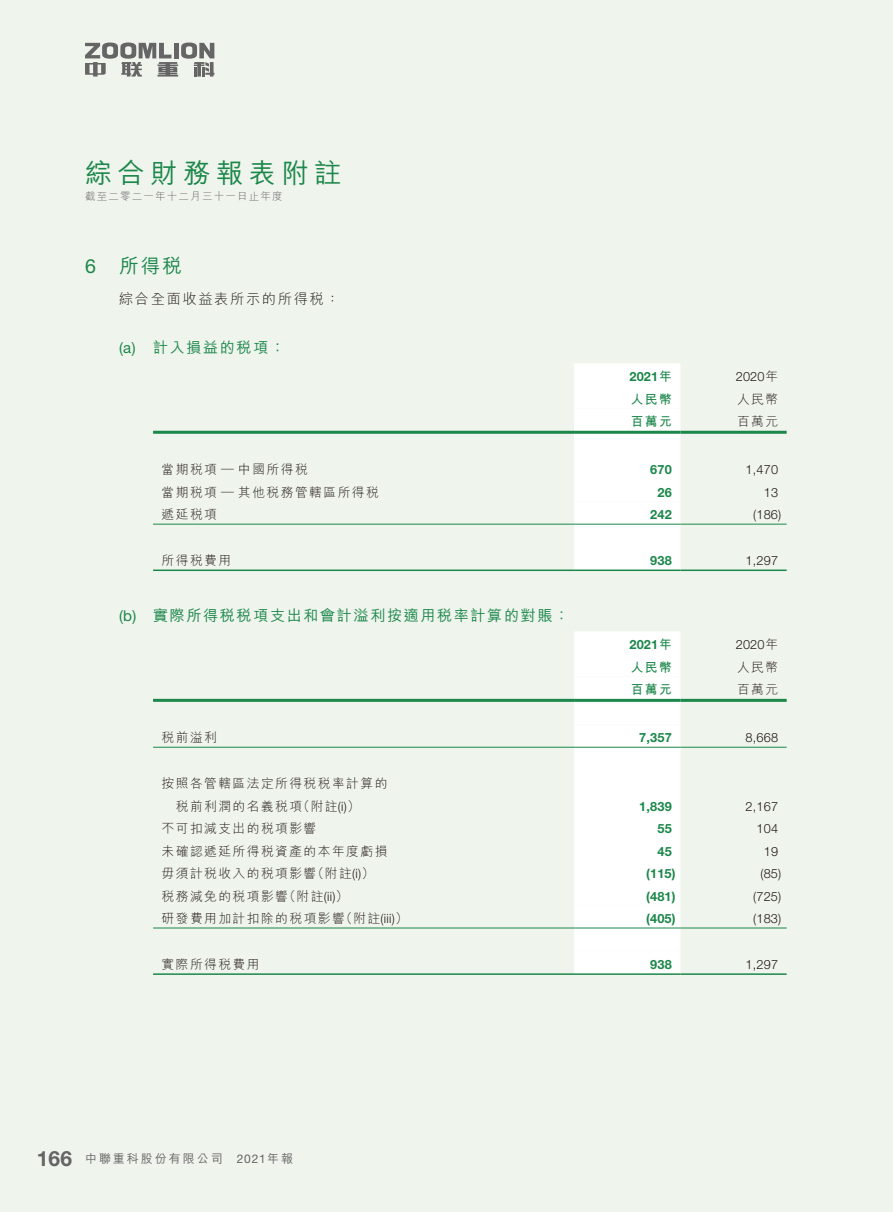
<style>
.page{position:relative;width:893px;height:1212px;background:#eff4ed}
.page>*{position:absolute;margin:0;border:0;box-sizing:border-box;transform-origin:0 0}
.t1{font:500 27px "M Hei HK";letter-spacing:.215em;color:#1b874a}
.t2{font:500 19.5px "M Hei HK";color:#1b874a}
.t3{font:500 15px "M Hei HK";letter-spacing:.115em;color:#1b874a}
.t4{font:300 14.25px "M Hei HK";letter-spacing:.115em;color:#231916}
.t5{font:300 12.75px/22.5px "M Hei HK";letter-spacing:.115em;color:#231916}
.t6{font:300 12.75px "Helvetica Neue";letter-spacing:.015em;color:#231916}
.t7{font:700 12.75px "Helvetica Neue";letter-spacing:.015em;color:#1b874a}
.t8{font:700 12.75px "M Hei HK";letter-spacing:.115em;color:#1b874a}
.t9{font:500 12px "M Hei HK";letter-spacing:.165em;color:#666565}
.t10{font:300 10.5px "M Hei HK";letter-spacing:.115em;color:#666565}
.s1{font-family:"Helvetica Neue";font-weight:400}
.s2{font-family:"M Hei HK"}
.s3{font-family:"Helvetica Neue"}
.s4{font-family:"Helvetica Neue";font-weight:700;font-size:21px}
</style>
<div class="page">
<svg style="left:85px;top:43px;width:129px;height:34px"></svg>
<div style="left:574px;top:363px;width:106px;height:206px;background:#fff"></div>
<hr style="left:153px;top:431px;width:421px;height:3px;background:#1b874a">
<hr style="left:574px;top:431px;width:106px;height:3px;background:#1b874a">
<hr style="left:680px;top:431px;width:107px;height:3px;background:#1b874a">
<hr style="left:153px;top:524px;width:421px;height:1px;background:#1b874a">
<hr style="left:574px;top:524px;width:106px;height:1px;background:#1b874a">
<hr style="left:680px;top:524px;width:107px;height:1px;background:#1b874a">
<hr style="left:153px;top:569px;width:421px;height:2px;background:#1b874a">
<hr style="left:574px;top:569px;width:106px;height:2px;background:#1b874a">
<hr style="left:680px;top:569px;width:107px;height:2px;background:#1b874a">
<div style="left:574px;top:631px;width:106px;height:342px;background:#fff"></div>
<hr style="left:153px;top:699px;width:421px;height:3px;background:#1b874a">
<hr style="left:574px;top:699px;width:106px;height:3px;background:#1b874a">
<hr style="left:680px;top:699px;width:107px;height:3px;background:#1b874a">
<hr style="left:153px;top:927px;width:421px;height:1px;background:#1b874a">
<hr style="left:574px;top:927px;width:106px;height:1px;background:#1b874a">
<hr style="left:680px;top:927px;width:107px;height:1px;background:#1b874a">
<hr style="left:153px;top:747px;width:421px;height:1px;background:#1b874a">
<hr style="left:574px;top:747px;width:106px;height:1px;background:#1b874a">
<hr style="left:680px;top:747px;width:107px;height:1px;background:#1b874a">
<hr style="left:153px;top:973px;width:421px;height:2px;background:#1b874a">
<hr style="left:574px;top:973px;width:106px;height:2px;background:#1b874a">
<hr style="left:680px;top:973px;width:107px;height:2px;background:#1b874a">
<h1 class="t1" style="left:85px;top:153px;width:258px">綜合財務報表附註</h1>
<p class="t10" style="left:85px;top:189px;width:199px">截至二零二一年十二月三十一日止年度</p>
<h2 class="t2" style="left:85px;top:251px;width:98px"><span class="s1">6</span> 所得稅</h2>
<p class="t4" style="left:119px;top:288px;width:222px">綜合全面收益表所示的所得稅：</p>
<p class="t3" style="left:119px;top:336px;width:167px"><span class="s1">(a)</span> 計入損益的稅項：</p>
<p class="t7" style="left:629px;top:369px;width:44px">2021<span class="s2">年</span></p>
<p class="t6" style="left:736px;top:369px;width:44px">2020<span class="s2">年</span></p>
<p class="t8" style="left:631px;top:390px;width:43px">人民幣</p>
<p class="t5" style="left:737px;top:387px;width:43px">人民幣</p>
<p class="t8" style="left:631px;top:412px;width:43px">百萬元</p>
<p class="t5" style="left:737px;top:410px;width:43px">百萬元</p>
<p class="t5" style="left:162px;top:458px;width:148px">當期稅項 — 中國所得稅</p>
<p class="t7" style="left:650px;top:462px;width:23px">670</p>
<p class="t6" style="left:746px;top:462px;width:34px">1,470</p>
<p class="t5" style="left:162px;top:480px;width:219px">當期稅項 — 其他稅務管轄區所得稅</p>
<p class="t7" style="left:657px;top:484px;width:16px">26</p>
<p class="t6" style="left:764px;top:484px;width:16px">13</p>
<p class="t5" style="left:162px;top:503px;width:57px">遞延稅項</p>
<p class="t7" style="left:650px;top:507px;width:23px">242</p>
<p class="t6" style="left:753px;top:507px;width:30px">(186)</p>
<p class="t5" style="left:162px;top:548px;width:71px">所得稅費用</p>
<p class="t7" style="left:650px;top:552px;width:23px">938</p>
<p class="t6" style="left:746px;top:553px;width:34px">1,297</p>
<p class="t3" style="left:119px;top:604px;width:452px"><span class="s1">(b)</span> 實際所得稅稅項支出和會計溢利按適用稅率計算的對賬：</p>
<p class="t7" style="left:629px;top:637px;width:44px">2021<span class="s2">年</span></p>
<p class="t6" style="left:736px;top:637px;width:44px">2020<span class="s2">年</span></p>
<p class="t8" style="left:631px;top:658px;width:43px">人民幣</p>
<p class="t5" style="left:737px;top:655px;width:43px">人民幣</p>
<p class="t8" style="left:631px;top:680px;width:43px">百萬元</p>
<p class="t5" style="left:737px;top:678px;width:43px">百萬元</p>
<p class="t5" style="left:162px;top:726px;width:57px">稅前溢利</p>
<p class="t7" style="left:639px;top:730px;width:34px">7,357</p>
<p class="t6" style="left:746px;top:730px;width:34px">8,668</p>
<p class="t5" style="left:162px;top:771px;width:227px">按照各管轄區法定所得稅稅率計算的　稅前利潤的名義稅項（附註<span class="s3">(i)</span>）</p>
<p class="t7" style="left:639px;top:798px;width:34px">1,839</p>
<p class="t6" style="left:746px;top:798px;width:34px">2,167</p>
<p class="t5" style="left:162px;top:816px;width:156px">不可扣減支出的稅項影響</p>
<p class="t7" style="left:657px;top:820px;width:16px">55</p>
<p class="t6" style="left:757px;top:821px;width:23px">104</p>
<p class="t5" style="left:162px;top:839px;width:227px">未確認遞延所得稅資產的本年度虧損</p>
<p class="t7" style="left:657px;top:843px;width:16px">45</p>
<p class="t6" style="left:764px;top:843px;width:16px">19</p>
<p class="t5" style="left:162px;top:861px;width:214px">毋須計稅收入的稅項影響（附註<span class="s3">(i)</span>）</p>
<p class="t7" style="left:646px;top:865px;width:31px">(115)</p>
<p class="t6" style="left:760px;top:866px;width:22px">(85)</p>
<p class="t5" style="left:162px;top:884px;width:188px">稅務減免的稅項影響（附註<span class="s3">(ii)</span>）</p>
<p class="t7" style="left:646px;top:888px;width:31px">(481)</p>
<p class="t6" style="left:753px;top:888px;width:30px">(725)</p>
<p class="t5" style="left:162px;top:906px;width:248px">研發費用加計扣除的稅項影響（附註<span class="s3">(iii)</span>）</p>
<p class="t7" style="left:646px;top:910px;width:31px">(405)</p>
<p class="t6" style="left:753px;top:911px;width:30px">(183)</p>
<p class="t5" style="left:162px;top:952px;width:99px">實際所得稅費用</p>
<p class="t7" style="left:650px;top:956px;width:23px">938</p>
<p class="t6" style="left:746px;top:956px;width:34px">1,297</p>
<p class="t9" style="left:37px;top:1150px;width:258px"><span class="s4">166</span> 中聯重科股份有限公司 <span class="s1">2021</span>年報</p>
</div>
